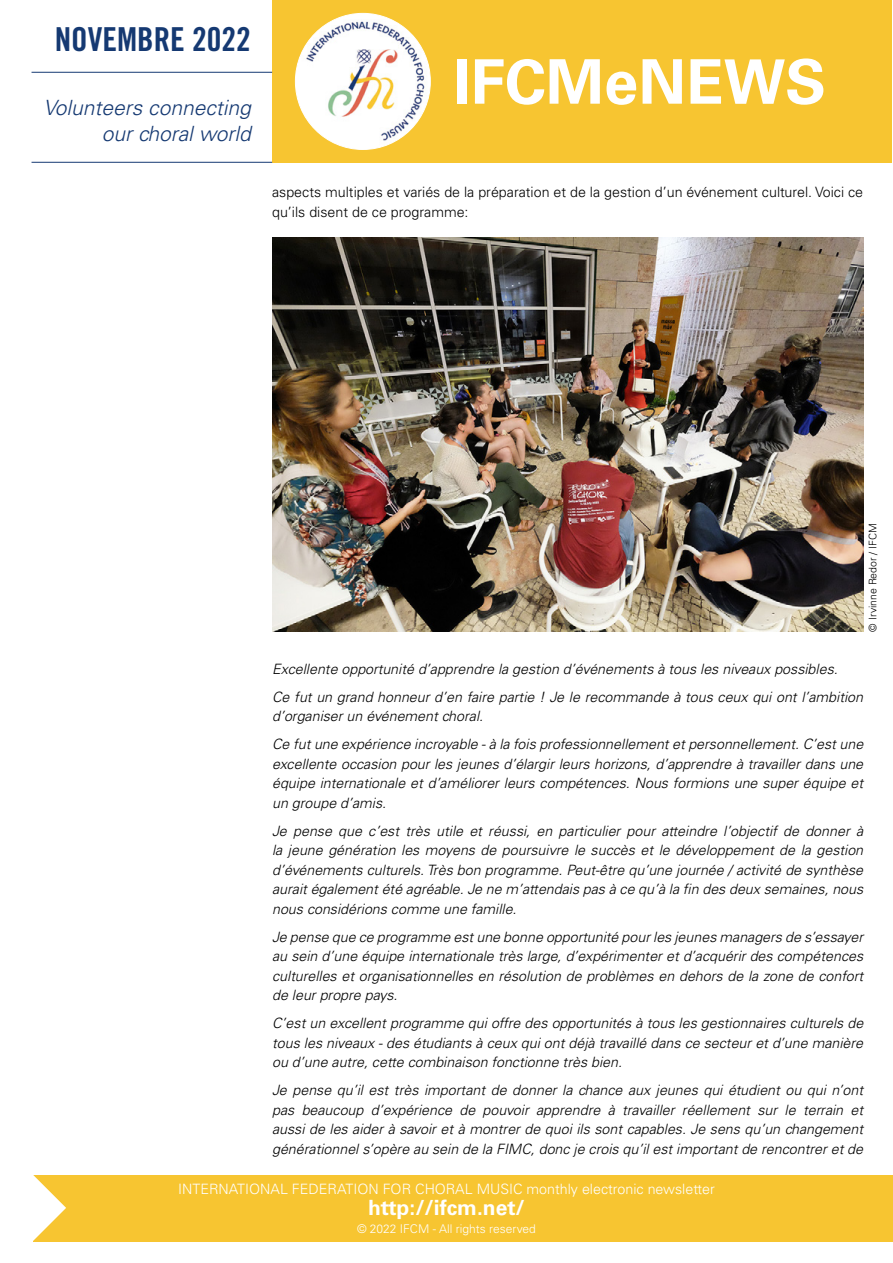
<style>
.page{position:relative;width:893px;height:1263px;background:#fff}
.page>*{position:absolute;margin:0;border:0;box-sizing:border-box;transform-origin:0 0}
.t1{font:700 61.5px "Univers LT Std";color:#fff}
.t2{font:33px "Trade Gothic LT Std Bd Cn 20";color:#153972}
.t3{font:italic 300 21px/25.2px "Univers LT Std";color:#153972;text-align:right}
.t4{font:700 21px "Univers LT Std";color:#fff}
.t5{font:italic 300 14.25px/19.5px "Univers LT Std";color:#000;text-align:justify}
.t6{font:300 14.25px/19.5px "Univers LT Std";color:#000}
.t7{font:300 14.25px "Univers LT Std";color:#fff}
.t8{font:300 12px "Univers LT Std";color:#fff}
.t9{font:300 10.5px "Univers LT Std";color:#000}
</style>
<div class="page">
<div style="left:33px;top:1176px;width:860px;height:66px;background:#f7c531"></div>
<svg style="left:33px;top:1175px;width:33px;height:66px"></svg>
<div style="left:272px;top:0;width:619px;height:163px;background:#f7c531"></div>
<img style="left:295px;top:13px;width:135px;height:136px">
<hr style="left:32px;top:72px;width:240px;height:1px;background:#153972">
<hr style="left:32px;top:162px;width:240px;height:1px;background:#153972">
<img style="left:272px;top:238px;width:591px;height:393px">
<h2 class="t2" style="left:55px;top:19px;width:198px">NOVEMBRE 2022</h2>
<h3 class="t3" style="left:44px;top:96px;width:209px">Volunteers connecting our choral world</h3>
<h1 class="t1" style="left:454px;top:46px;width:374px">IFCMeNEWS</h1>
<p class="t6" style="left:272px;top:183px;width:592px">aspects multiples et variés de la préparation et de la gestion d’un événement culturel. Voici ce qu’ils disent de ce programme:</p>
<p class="t9" style="left:866px;top:631px;width:110px;rotate:-90deg">© Irvinne Redor / IFCM</p>
<p class="t5" style="left:272px;top:655px;width:592px;line-height:28px">Excellente opportunité d’apprendre la gestion d’événements à tous les niveaux possibles.<br>Ce fut un grand honneur d’en faire partie ! Je le recommande à tous ceux qui ont l’ambition</p>
<p class="t5" style="left:272px;top:702px;width:593px;line-height:28px">d’organiser un événement choral.<br>Ce fut une expérience incroyable - à la fois professionnellement et personnellement. C’est une</p>
<p class="t5" style="left:272px;top:754px;width:593px">excellente occasion pour les jeunes d’élargir leurs horizons, d’apprendre à travailler dans une équipe internationale et d’améliorer leurs compétences. Nous formions une super équipe et un groupe d’amis.</p>
<p class="t5" style="left:272px;top:821px;width:593px">Je pense que c’est très utile et réussi, en particulier pour atteindre l’objectif de donner à la jeune génération les moyens de poursuivre le succès et le développement de la gestion d’événements culturels. Très bon programme. Peut-être qu’une journée / activité de synthèse aurait également été agréable. Je ne m’attendais pas à ce qu’à la fin des deux semaines, nous nous considérions comme une famille.</p>
<p class="t5" style="left:272px;top:927px;width:593px">Je pense que ce programme est une bonne opportunité pour les jeunes managers de s’essayer au sein d’une équipe internationale très large, d’expérimenter et d’acquérir des compétences culturelles et organisationnelles en résolution de problèmes en dehors de la zone de confort de leur propre pays.</p>
<p class="t5" style="left:272px;top:1014px;width:593px">C’est un excellent programme qui offre des opportunités à tous les gestionnaires culturels de tous les niveaux - des étudiants à ceux qui ont déjà travaillé dans ce secteur et d’une manière ou d’une autre, cette combinaison fonctionne très bien.</p>
<p class="t5" style="left:272px;top:1081px;width:593px">Je pense qu’il est très important de donner la chance aux jeunes qui étudient ou qui n’ont pas beaucoup d’expérience de pouvoir apprendre à travailler réellement sur le terrain et aussi de les aider à savoir et à montrer de quoi ils sont capables. Je sens qu’un changement générationnel s’opère au sein de la FIMC, donc je crois qu’il est important de rencontrer et de</p>
<p class="t7" style="left:178px;top:1180px;width:538px">INTERNATIONAL FEDERATION FOR CHORAL MUSIC monthly electronic newsletter</p>
<h3 class="t4" style="left:368px;top:1195px;width:158px">http://ifcm.net/</h3>
<p class="t8" style="left:357px;top:1221px;width:180px">© 2022 IFCM - All rights reserved</p>
</div>
